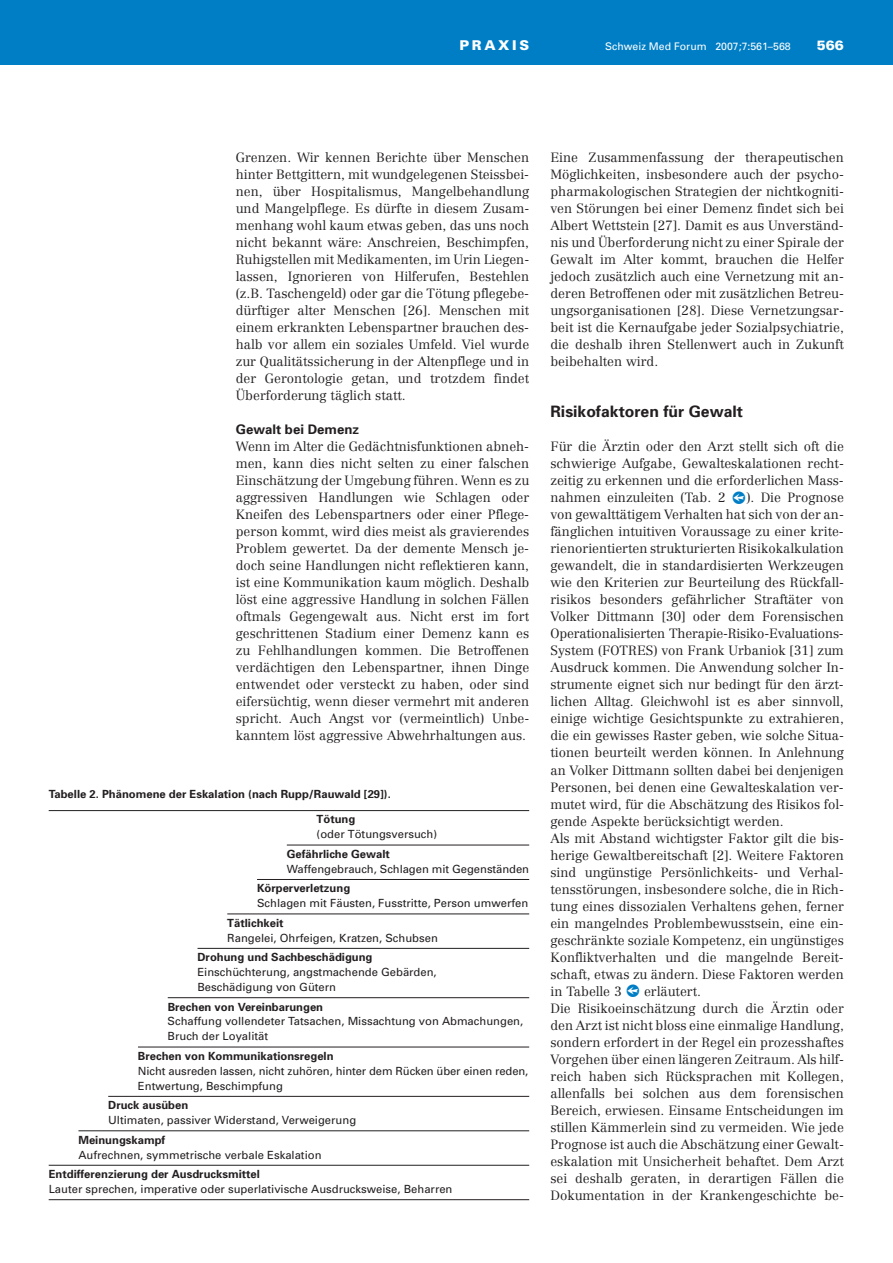
<style>
.page{position:relative;width:893px;height:1263px;background:#fff}
.page>*{position:absolute;margin:0;border:0;box-sizing:border-box;transform-origin:0 0}
.t1{font:700 15.75px "Univers";color:#231f20}
.t2{font:900 13.5px "Univers";letter-spacing:.2em;color:#fff}
.t3{font:300 13.2px/17px "Centennial";color:#231f20;text-align:justify}
.t4{font:700 13.2px "Univers";color:#231f20}
.t5{font:11.25px/14.9px "Univers";color:#231f20}
.t6{font:700 11.25px "Univers";color:#231f20}
.t7{font:10.5px "Univers";color:#fff}
</style>
<div class="page">
<div style="left:0;top:0;width:893px;height:64px;background:#007ec5"></div>
<hr style="left:49px;top:810px;width:480px;height:1px;background:#231f20">
<hr style="left:287px;top:845px;width:242px;height:1px;background:#231f20">
<hr style="left:257px;top:879px;width:272px;height:1px;background:#231f20">
<hr style="left:227px;top:913px;width:302px;height:1px;background:#231f20">
<hr style="left:198px;top:948px;width:331px;height:1px;background:#231f20">
<hr style="left:168px;top:997px;width:361px;height:1px;background:#231f20">
<hr style="left:138px;top:1047px;width:391px;height:1px;background:#231f20">
<hr style="left:108px;top:1096px;width:421px;height:1px;background:#231f20">
<hr style="left:78px;top:1130px;width:451px;height:1px;background:#231f20">
<hr style="left:49px;top:1165px;width:480px;height:1px;background:#231f20">
<hr style="left:49px;top:1199px;width:480px;height:1px;background:#231f20">
<p class="t2" style="left:459px;top:40px;width:71px">PRAXIS</p>
<p class="t7" style="left:605px;top:42px;width:187px">Schweiz Med Forum 2007;7:561–568</p>
<p class="t2" style="left:817px;top:40px;width:29px">566</p>
<p class="t3" style="left:236px;top:150px;width:295px">Grenzen. Wir kennen Berichte über Menschen hinter Bettgittern, mit wundgelegenen Steissbei&shy;nen, über Hospitalismus, Mangelbehandlung und Mangelpflege. Es dürfte in diesem Zusam&shy;menhang wohl kaum etwas geben, das uns noch nicht bekannt wäre: Anschreien, Beschimpfen, Ruhigstellen mit Medikamenten, im Urin Liegen&shy;lassen, Ignorieren von Hilferufen, Bestehlen (z.B. Taschengeld) oder gar die Tötung pflegebe&shy;dürftiger alter Menschen [26]. Menschen mit einem erkrankten Lebenspartner brauchen des&shy;halb vor allem ein soziales Umfeld. Viel wurde zur Qualitätssicherung in der Altenpflege und in der Gerontologie getan, und trotzdem findet Überforderung täglich statt.</p>
<p class="t4" style="left:236px;top:424px;width:125px">Gewalt bei Demenz</p>
<p class="t3" style="left:236px;top:439px;width:295px">Wenn im Alter die Gedächtnisfunktionen abneh&shy;men, kann dies nicht selten zu einer falschen Einschätzung der Umgebung führen. Wenn es zu aggressiven Handlungen wie Schlagen oder Kneifen des Lebenspartners oder einer Pflege&shy;person kommt, wird dies meist als gravierendes Problem gewertet. Da der demente Mensch je&shy;doch seine Handlungen nicht reflektieren kann, ist eine Kommunikation kaum möglich. Deshalb löst eine aggressive Handlung in solchen Fällen oftmals Gegengewalt aus. Nicht erst im fort geschrittenen Stadium einer Demenz kann es zu Fehlhandlungen kommen. Die Betroffenen verdächtigen den Lebenspartner, ihnen Dinge entwendet oder versteckt zu haben, oder sind eifersüchtig, wenn dieser vermehrt mit anderen spricht. Auch Angst vor (vermeintlich) Unbe&shy;kanntem löst aggressive Abwehrhaltungen aus.</p>
<p class="t6" style="left:49px;top:789px;width:344px">Tabelle 2. Phänomene der Eskalation (nach Rupp/Rauwald [29]).</p>
<p class="t6" style="left:317px;top:815px;width:40px">Tötung</p>
<p class="t5" style="left:317px;top:828px;width:122px">(oder Tötungsversuch)</p>
<p class="t6" style="left:287px;top:849px;width:105px">Gefährliche Gewalt</p>
<p class="t5" style="left:287px;top:862px;width:244px">Waffengebrauch, Schlagen mit Gegenständen</p>
<p class="t6" style="left:257px;top:884px;width:95px">Körperverletzung</p>
<p class="t5" style="left:257px;top:897px;width:273px">Schlagen mit Fäusten, Fusstritte, Person umwerfen</p>
<p class="t6" style="left:227px;top:918px;width:58px">Tätlichkeit</p>
<p class="t5" style="left:227px;top:931px;width:212px">Rangelei, Ohrfeigen, Kratzen, Schubsen</p>
<p class="t6" style="left:198px;top:953px;width:176px">Drohung und Sachbeschädigung</p>
<p class="t5" style="left:197px;top:965px;width:241px">Einschüchterung, angstmachende Gebärden,<br>Beschädigung von Gütern</p>
<p class="t6" style="left:168px;top:1002px;width:157px">Brechen von Vereinbarungen</p>
<p class="t5" style="left:168px;top:1015px;width:357px">Schaffung vollendeter Tatsachen, Missachtung von Abmachungen,<br>Bruch der Loyalität</p>
<p class="t6" style="left:138px;top:1051px;width:197px">Brechen von Kommunikationsregeln</p>
<p class="t5" style="left:138px;top:1064px;width:392px">Nicht ausreden lassen, nicht zuhören, hinter dem Rücken über einen reden,<br>Entwertung, Beschimpfung</p>
<p class="t6" style="left:108px;top:1101px;width:81px">Druck ausüben</p>
<p class="t5" style="left:108px;top:1113px;width:249px">Ultimaten, passiver Widerstand, Verweigerung</p>
<p class="t6" style="left:78px;top:1135px;width:88px">Meinungskampf</p>
<p class="t5" style="left:78px;top:1148px;width:245px">Aufrechnen, symmetrische verbale Eskalation</p>
<p class="t6" style="left:49px;top:1169px;width:213px">Entdifferenzierung der Ausdrucksmittel</p>
<p class="t5" style="left:49px;top:1182px;width:405px">Lauter sprechen, imperative oder superlativische Ausdrucksweise, Beharren</p>
<p class="t3" style="left:550px;top:150px;width:295px">Eine Zusammenfassung der therapeutischen Möglichkeiten, insbesondere auch der psycho&shy;pharmakologischen Strategien der nichtkogniti&shy;ven Störungen bei einer Demenz findet sich bei Albert Wettstein [27]. Damit es aus Unverständ&shy;nis und Überforderung nicht zu einer Spirale der Gewalt im Alter kommt, brauchen die Helfer jedoch zusätzlich auch eine Vernetzung mit an&shy;deren Betroffenen oder mit zusätzlichen Betreu&shy;ungsorganisationen [28]. Diese Vernetzungsar&shy;beit ist die Kernaufgabe jeder Sozialpsychiatrie, die deshalb ihren Stellenwert auch in Zukunft beibehalten wird.</p>
<p class="t1" style="left:550px;top:406px;width:194px">Risikofaktoren für Gewalt</p>
<p class="t3" style="left:550px;top:439px;width:295px">Für die Ärztin oder den Arzt stellt sich oft die schwierige Aufgabe, Gewalteskalationen recht&shy;zeitig zu erkennen und die erforderlichen Mass&shy;nahmen einzuleiten (Tab. 2</p>
<p class="t3" style="left:550px;top:490px;width:295px;text-align:left;text-indent:196px">). Die Prognose von gewalttätigem Verhalten hat sich von der an&shy;fänglichen intuitiven Voraussage zu einer krite&shy;rienorientierten strukturierten Risikokalkulation gewandelt, die in standardisierten Werkzeugen wie den Kriterien zur Beurteilung des Rückfall&shy;risikos besonders gefährlicher Straftäter von Volker Dittmann [30] oder dem Forensischen Operationalisierten Therapie-Risiko-Evaluations-System (FOTRES) von Frank Urbaniok [31] zum Ausdruck kommen. Die Anwendung solcher In&shy;strumente eignet sich nur bedingt für den ärzt&shy;lichen Alltag. Gleichwohl ist es aber sinnvoll, einige wichtige Gesichtspunkte zu extrahieren, die ein gewisses Raster geben, wie solche Situa&shy;tionen beurteilt werden können. In Anlehnung an Volker Dittmann sollten dabei bei denjenigen Personen, bei denen eine Gewalteskalation ver&shy;mutet wird, für die Abschätzung des Risikos fol&shy;gende Aspekte berücksichtigt werden.<br>Als mit Abstand wichtigster Faktor gilt die bis&shy;herige Gewaltbereitschaft [2]. Weitere Faktoren sind ungünstige Persönlichkeits- und Verhal&shy;tensstörungen, insbesondere solche, die in Rich&shy;tung eines dissozialen Verhaltens gehen, ferner ein mangelndes Problembewusstsein, eine ein&shy;geschränkte soziale Kompetenz, ein ungünstiges Konfliktverhalten und die mangelnde Bereit&shy;schaft, etwas zu ändern. Diese Faktoren werden in Tabelle 3</p>
<p class="t3" style="left:550px;top:984px;width:295px;text-align:left;text-indent:94px">erläutert.<br>Die Risikoeinschätzung durch die Ärztin oder den Arzt ist nicht bloss eine einmalige Handlung, sondern erfordert in der Regel ein prozesshaftes Vorgehen über einen längeren Zeitraum. Als hilf&shy;reich haben sich Rücksprachen mit Kollegen, allenfalls bei solchen aus dem forensischen Bereich, erwiesen. Einsame Entscheidungen im stillen Kämmerlein sind zu vermeiden. Wie jede Prognose ist auch die Abschätzung einer Gewalt&shy;eskalation mit Unsicherheit behaftet. Dem Arzt sei deshalb geraten, in derartigen Fällen die Dokumentation in der Krankengeschichte be-</p>
</div>
